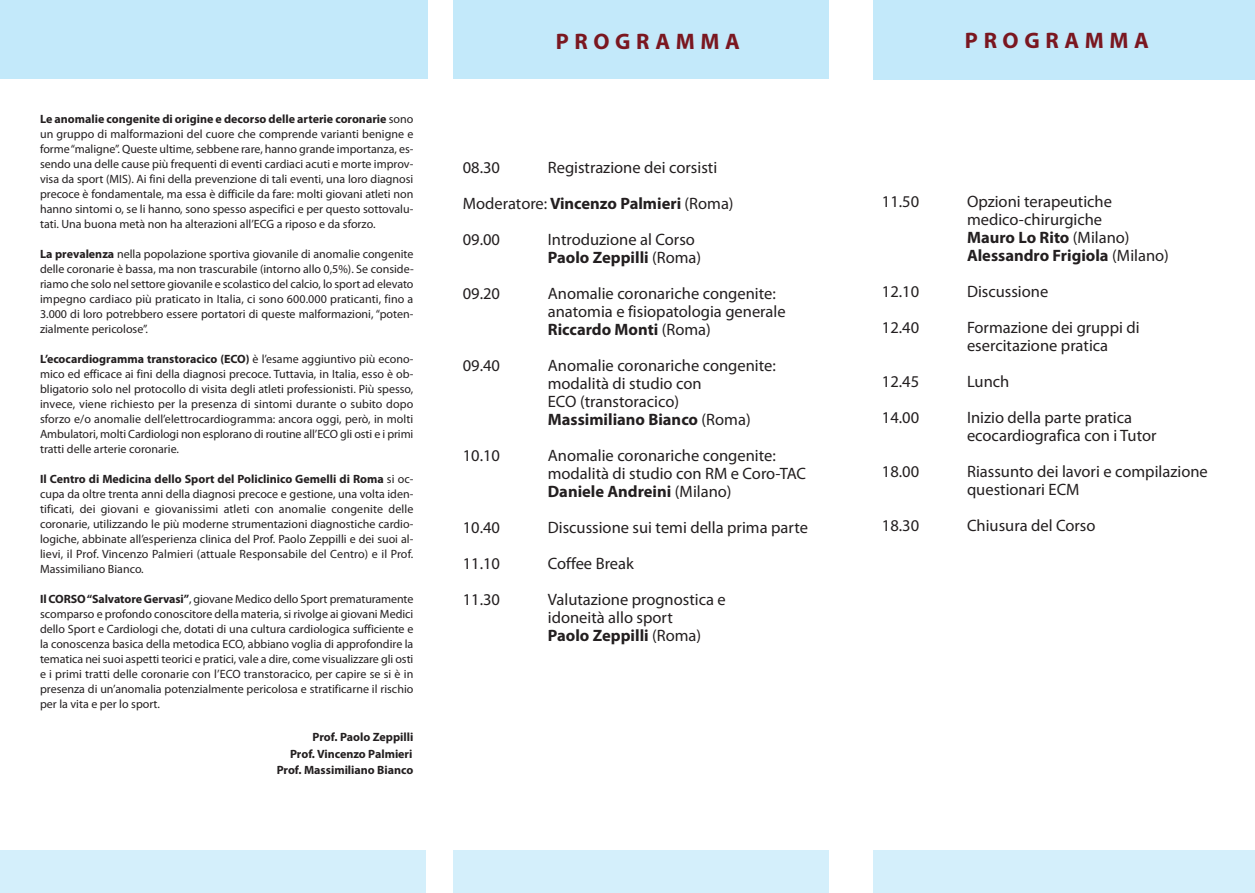
<style>
.page{position:relative;width:1255px;height:893px;background:#fff}
.page>*{position:absolute;margin:0;border:0;box-sizing:border-box;transform-origin:0 0}
.t1{font:700 22.5px "Myriad Pro";letter-spacing:.25em;color:#7a1720}
.t2{font:16.5px/18px "Myriad Pro";color:#231f20}
.t3{font:12px/15px "Myriad Pro";color:#231f20;text-align:justify}
.t4{font:700 12px/16.5px "Myriad Pro";color:#231f20;text-align:right}
.s1{font-weight:700}
</style>
<div class="page">
<div style="left:0;top:0;width:427px;height:79px;background:#c3e9fa"></div>
<div style="left:453px;top:0;width:375px;height:79px;background:#c3e9fa"></div>
<div style="left:873px;top:0;width:381px;height:80px;background:#c3e9fa"></div>
<div style="left:873px;top:850px;width:381px;height:43px;background:#d4effb"></div>
<div style="left:453px;top:850px;width:376px;height:43px;background:#d4effb"></div>
<div style="left:0;top:850px;width:425px;height:43px;background:#d4effb"></div>
<p class="t3" style="left:40px;top:113px;width:375px"><span class="s1">Le anomalie congenite di origine e decorso delle arterie coronarie</span> sono un gruppo di malformazioni del cuore che comprende varianti benigne e forme“maligne”. Queste ultime, sebbene rare, hanno grande importanza, es&shy;sendo una delle cause più frequenti di eventi cardiaci acuti e morte improv&shy;visa da sport (MIS). Ai fini della prevenzione di tali eventi, una loro diagnosi precoce è fondamentale, ma essa è difficile da fare: molti giovani atleti non hanno sintomi o, se li hanno, sono spesso aspecifici e per questo sottovalu&shy;tati. Una buona metà non ha alterazioni all’ECG a riposo e da sforzo.</p>
<p class="t3" style="left:40px;top:248px;width:375px"><span class="s1">La prevalenza</span> nella popolazione sportiva giovanile di anomalie congenite delle coronarie è bassa, ma non trascurabile (intorno allo 0,5%). Se conside&shy;riamo che solo nel settore giovanile e scolastico del calcio, lo sport ad elevato impegno cardiaco più praticato in Italia, ci sono 600.000 praticanti, fino a 3.000 di loro potrebbero essere portatori di queste malformazioni, “poten&shy;zialmente pericolose”.</p>
<p class="t3" style="left:40px;top:353px;width:375px"><span class="s1">L’ecocardiogramma transtoracico (ECO)</span> è l’esame aggiuntivo più econo&shy;mico ed efficace ai fini della diagnosi precoce. Tuttavia, in Italia, esso è ob&shy;bligatorio solo nel protocollo di visita degli atleti professionisti. Più spesso, invece, viene richiesto per la presenza di sintomi durante o subito dopo sforzo e/o anomalie dell’elettrocardiogramma: ancora oggi, però, in molti Ambulatori, molti Cardiologi non esplorano di routine all’ECO gli osti e i primi tratti delle arterie coronarie.</p>
<p class="t3" style="left:40px;top:473px;width:375px"><span class="s1">Il Centro di Medicina dello Sport del Policlinico Gemelli di Roma</span> si oc&shy;cupa da oltre trenta anni della diagnosi precoce e gestione, una volta iden&shy;tificati, dei giovani e giovanissimi atleti con anomalie congenite delle coronarie, utilizzando le più moderne strumentazioni diagnostiche cardio&shy;logiche, abbinate all’esperienza clinica del Prof. Paolo Zeppilli e dei suoi al&shy;lievi, il Prof. Vincenzo Palmieri (attuale Responsabile del Centro) e il Prof.<br>Massimiliano Bianco.</p>
<p class="t3" style="left:40px;top:593px;width:375px"><span class="s1">Il CORSO“Salvatore Gervasi”</span>, giovane Medico dello Sport prematuramente scomparso e profondo conoscitore della materia, si rivolge ai giovani Medici dello Sport e Cardiologi che, dotati di una cultura cardiologica sufficiente e la conoscenza basica della metodica ECO, abbiano voglia di approfondire la tematica nei suoi aspetti teorici e pratici, vale a dire, come visualizzare gli osti e i primi tratti delle coronarie con l’ECO transtoracico, per capire se si è in presenza di un’anomalia potenzialmente pericolosa e stratificarne il rischio per la vita e per lo sport.</p>
<p class="t4" style="left:277px;top:730px;width:138px">Prof. Paolo Zeppilli<br>Prof. Vincenzo Palmieri<br>Prof. Massimiliano Bianco</p>
<h1 class="t1" style="left:556px;top:33px;width:185px">PROGRAMMA</h1>
<h1 class="t1" style="left:964px;top:32px;width:185px">PROGRAMMA</h1>
<h2 class="t2" style="left:462px;top:151px;width:272px;line-height:36px;text-indent:85px">Registrazione dei corsisti<br>Moderatore: <span class="s1">Vincenzo Palmieri</span> (Roma)<br>09.00</h2>
<h2 class="t2" style="left:463px;top:160px;width:39px">08.30</h2>
<h2 class="t2" style="left:548px;top:232px;width:155px">Introduzione al Corso<br><span class="s1">Paolo Zeppilli</span> (Roma)</h2>
<h2 class="t2" style="left:462px;top:286px;width:39px">09.20</h2>
<h2 class="t2" style="left:548px;top:286px;width:239px">Anomalie coronariche congenite: anatomia e fisiopatologia generale<br><span class="s1">Riccardo Monti</span> (Roma)</h2>
<h2 class="t2" style="left:462px;top:358px;width:39px">09.40</h2>
<h2 class="t2" style="left:548px;top:358px;width:229px">Anomalie coronariche congenite: modalità di studio con<br>ECO (transtoracico)<br><span class="s1">Massimiliano Bianco</span> (Roma)</h2>
<h2 class="t2" style="left:462px;top:448px;width:39px">10.10</h2>
<h2 class="t2" style="left:548px;top:448px;width:260px">Anomalie coronariche congenite: modalità di studio con RM e Coro-TAC<br><span class="s1">Daniele Andreini</span> (Milano)</h2>
<h2 class="t2" style="left:462px;top:520px;width:39px">10.40</h2>
<h2 class="t2" style="left:548px;top:520px;width:262px">Discussione sui temi della prima parte</h2>
<h2 class="t2" style="left:462px;top:556px;width:39px">11.10</h2>
<h2 class="t2" style="left:548px;top:556px;width:88px">Coffee Break</h2>
<h2 class="t2" style="left:462px;top:592px;width:39px">11.30</h2>
<h2 class="t2" style="left:548px;top:592px;width:179px">Valutazione prognostica e idoneità allo sport<br><span class="s1">Paolo Zeppilli</span> (Roma)</h2>
<h2 class="t2" style="left:881px;top:194px;width:39px">11.50</h2>
<h2 class="t2" style="left:967px;top:194px;width:203px">Opzioni terapeutiche medico-chirurgiche<br><span class="s1">Mauro Lo Rito</span> (Milano)<br><span class="s1">Alessandro Frigiola</span> (Milano)</h2>
<h2 class="t2" style="left:881px;top:284px;width:39px">12.10</h2>
<h2 class="t2" style="left:967px;top:284px;width:83px">Discussione</h2>
<h2 class="t2" style="left:881px;top:320px;width:39px">12.40</h2>
<h2 class="t2" style="left:967px;top:320px;width:174px">Formazione dei gruppi di esercitazione pratica</h2>
<h2 class="t2" style="left:881px;top:374px;width:39px">12.45</h2>
<h2 class="t2" style="left:967px;top:374px;width:44px">Lunch</h2>
<h2 class="t2" style="left:881px;top:410px;width:39px">14.00</h2>
<h2 class="t2" style="left:967px;top:410px;width:191px">Inizio della parte pratica ecocardiografica con i Tutor</h2>
<h2 class="t2" style="left:881px;top:464px;width:39px">18.00</h2>
<h2 class="t2" style="left:967px;top:464px;width:242px">Riassunto dei lavori e compilazione questionari ECM</h2>
<h2 class="t2" style="left:881px;top:518px;width:39px">18.30</h2>
<h2 class="t2" style="left:967px;top:518px;width:130px">Chiusura del Corso</h2>
</div>
